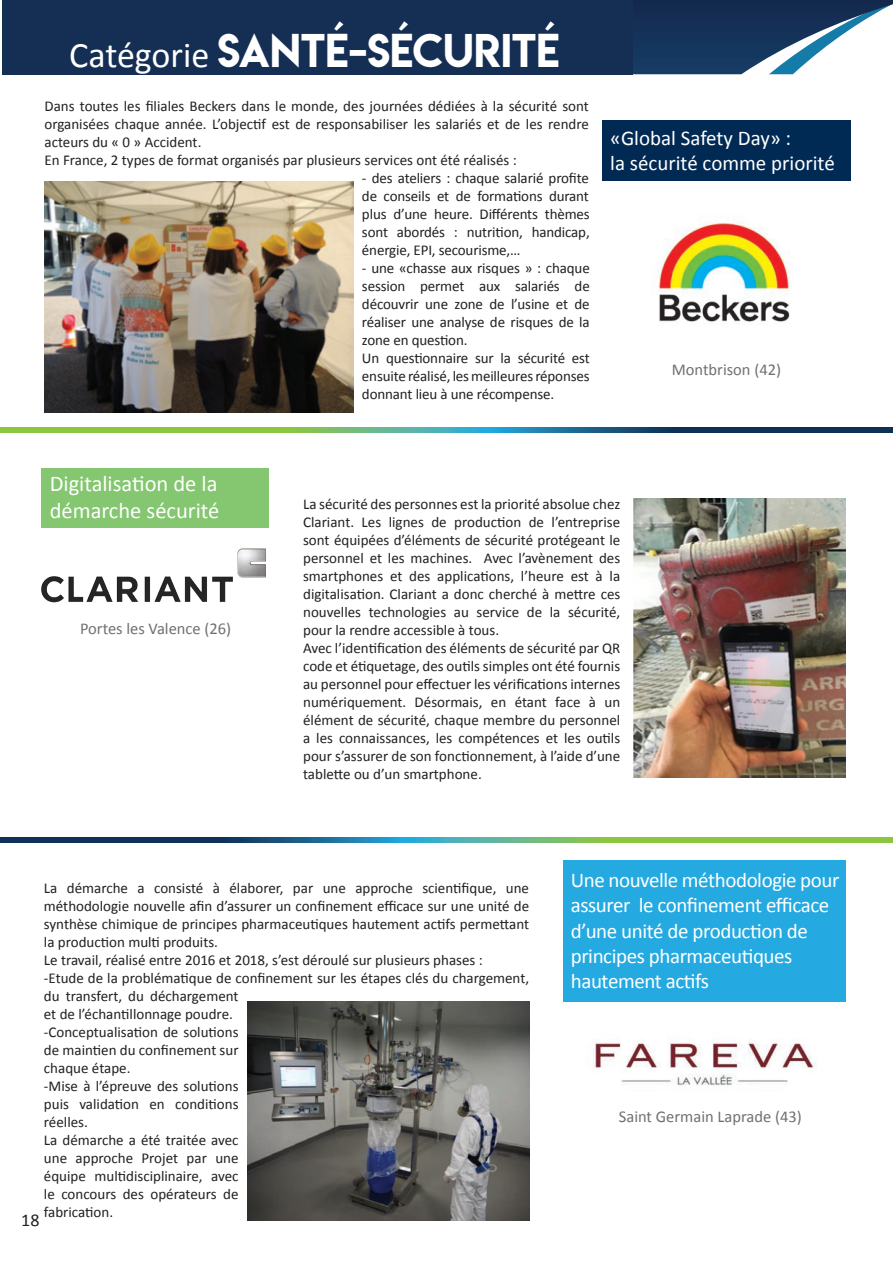
<style>
.page{position:relative;width:893px;height:1263px;background:#fff}
.page>*{position:absolute;margin:0;border:0;box-sizing:border-box;transform-origin:0 0}
.t1{font:42px "Lemon Milk";color:#fff}
.t2{font:22.5px/27px "Calibri";color:#fff}
.t3{font:21px/25.2px "Calibri";letter-spacing:-.02em;color:#fff}
.t4{font:21px/25.2px "Calibri";color:#fff}
.t5{font:18px "Calibri";color:#231f20}
.t6{font:16.5px "Calibri";color:#6f7073}
.t7{font:15px/18px "Calibri";color:#231f20}
.s1{font-family:"Calibri";font-size:36px}
</style>
<div class="page">
<svg style="left:632px;top:0;width:261px;height:74px"></svg>
<div style="left:2px;top:0;width:630px;height:74px;background:#142e54"></div>
<div style="left:602px;top:121px;width:249px;height:60px;background:#002a54"></div>
<div style="left:563px;top:860px;width:283px;height:141px;background:#24aae1"></div>
<div style="left:41px;top:468px;width:228px;height:59px;background:#84c770"></div>
<svg style="left:0;top:427px;width:893px;height:5px;background:#4b8b69"></svg>
<svg style="left:0;top:837px;width:892px;height:5px;background:#4b8a69"></svg>
<img style="left:658px;top:222px;width:132px;height:100px">
<img style="left:45px;top:182px;width:308px;height:230px">
<img style="left:634px;top:498px;width:212px;height:280px">
<img style="left:41px;top:548px;width:225px;height:55px">
<img style="left:593px;top:1039px;width:224px;height:47px">
<img style="left:247px;top:1002px;width:283px;height:218px">
<h1 class="t1" style="left:69px;top:21px;width:492px"><span class="s1">Catégorie</span> SANTÉ-SÉCURITÉ</h1>
<p class="t7" style="left:44px;top:97px;width:546px">Dans toutes les filiales Beckers dans le monde, des journées dédiées à la sécurité sont organisées chaque année. L’objectif est de responsabiliser les salariés et de les rendre acteurs du « 0 » Accident.<br>En France, 2 types de format organisés par plusieurs services ont été réalisés :</p>
<p class="t7" style="left:362px;top:169px;width:229px;text-align:justify">- des ateliers : chaque salarié profite de conseils et de formations durant plus d’une heure. Différents thèmes sont abordés : nutrition, handicap, énergie, EPI, secourisme,…</p>
<p class="t7" style="left:362px;top:259px;width:229px">- une «chasse aux risques » : chaque session permet aux salariés de découvrir une zone de l’usine et de réaliser une analyse de risques de la zone en question.<br>Un questionnaire sur la sécurité est ensuite réalisé, les meilleures réponses donnant lieu à une récompense.</p>
<h3 class="t4" style="left:610px;top:125px;width:226px">«Global Safety Day» :<br>la sécurité comme priorité</h3>
<p class="t6" style="left:672px;top:359px;width:111px">Montbrison (42)</p>
<h2 class="t2" style="left:50px;top:470px;width:171px">Digitalisation de la démarche sécurité</h2>
<p class="t6" style="left:80px;top:618px;width:153px">Portes les Valence (26)</p>
<p class="t7" style="left:303px;top:495px;width:319px">La sécurité des personnes est la priorité absolue chez Clariant. Les lignes de production de l’entreprise sont équipées d’éléments de sécurité protégeant le personnel et les machines. Avec l’avènement des smartphones et des applications, l’heure est à la digitalisation. Clariant a donc cherché à mettre ces nouvelles technologies au service de la sécurité, pour la rendre accessible à tous.<br>Avec l’identification des éléments de sécurité par QR code et étiquetage, des outils simples ont été fournis au personnel pour effectuer les vérifications internes numériquement. Désormais, en étant face à un élément de sécurité, chaque membre du personnel a les connaissances, les compétences et les outils pour s’assurer de son fonctionnement, à l’aide d’une tablette ou d’un smartphone.</p>
<p class="t7" style="left:44px;top:879px;width:487px">La démarche a consisté à élaborer, par une approche scientifique, une méthodologie nouvelle afin d’assurer un confinement efficace sur une unité de synthèse chimique de principes pharmaceutiques hautement actifs permettant la production multi produits.<br>Le travail, réalisé entre 2016 et 2018, s’est déroulé sur plusieurs phases :<br>-Etude de la problématique de confinement sur les étapes clés du chargement, du transfert, du déchargement<br>et de l’échantillonnage poudre.<br>-Conceptualisation de solutions<br>de maintien du confinement sur<br>chaque étape.<br>-Mise à l’épreuve des solutions<br>puis validation en conditions<br>réelles.<br>La démarche a été traitée avec<br>une approche Projet par une<br>équipe multidisciplinaire, avec<br>le concours des opérateurs de<br>fabrication.</p>
<p class="t5" style="left:21px;top:1209px;width:20px">18</p>
<h3 class="t3" style="left:571px;top:868px;width:270px">Une nouvelle méthodologie pour assurer le confinement efficace d’une unité de production de principes pharmaceutiques hautement actifs</h3>
<p class="t6" style="left:619px;top:1106px;width:184px">Saint Germain Laprade (43)</p>
</div>
